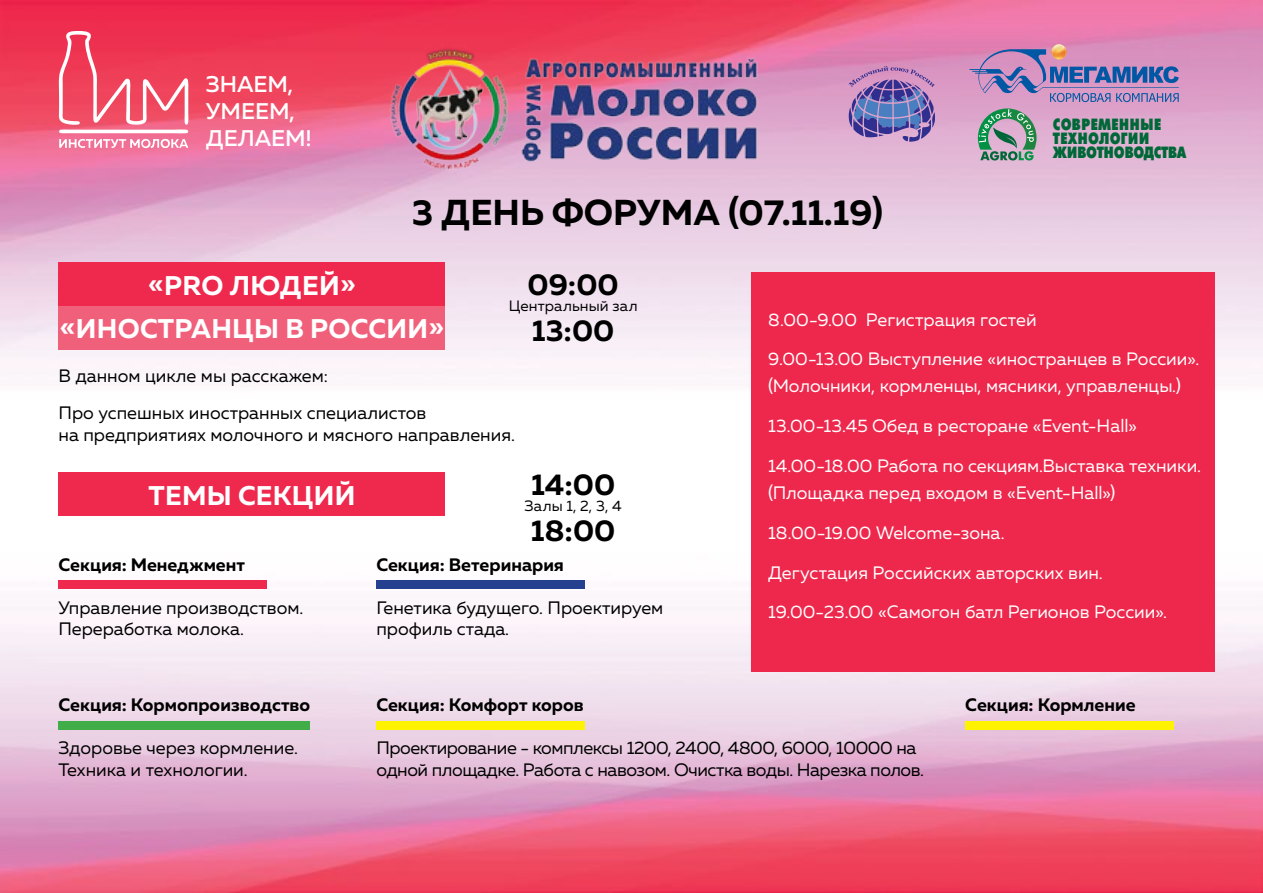
<style>
.page{position:relative;width:1263px;height:893px;background:#fff}
.page>*{position:absolute;margin:0;border:0;box-sizing:border-box;transform-origin:0 0}
.t1{font:700 36px "Muller";color:#000}
.t2{font:700 30px "Muller";color:#000}
.t3{font:700 27px "Muller";letter-spacing:.01em;color:#fff}
.t4{font:500 22.65px/27.2px "Muller";color:#fff}
.t5{font:18px/27px "Muller";color:#fff}
.t6{font:18px/21.6px "Muller";color:#000}
.t7{font:18px/21.6px "Muller";letter-spacing:-.025em;color:#000}
.t8{font:700 18px "Muller";color:#000}
.t9{font:700 16.2px/14.2px "Futuris X Cond C";color:#006838}
.t10{font:15px "Muller";letter-spacing:.005em;color:#000}
</style>
<div class="page">
<img style="left:0;top:0;width:1263px;height:893px">
<svg style="left:58px;top:31px;width:131px;height:119px"></svg>
<div style="left:751px;top:272px;width:464px;height:400px;background:#ee284c"></div>
<div style="left:58px;top:263px;width:387px;height:43px;background:#ee294d"></div>
<div style="left:58px;top:472px;width:387px;height:44px;background:#ee294d"></div>
<div style="left:58px;top:306px;width:387px;height:44px;background:#f1607b"></div>
<div style="left:58px;top:721px;width:252px;height:8px;background:#41ad49"></div>
<div style="left:376px;top:721px;width:209px;height:8px;background:#fff200"></div>
<div style="left:965px;top:721px;width:209px;height:8px;background:#fff200"></div>
<div style="left:376px;top:581px;width:209px;height:8px;background:#25408f"></div>
<div style="left:58px;top:581px;width:209px;height:8px;background:#ee294d"></div>
<svg style="left:978px;top:108px;width:58px;height:53px"></svg>
<svg style="left:969px;top:43px;width:210px;height:59px"></svg>
<img style="left:1051px;top:44px;width:16px;height:16px;border-radius:8px">
<svg style="left:848px;top:66px;width:87px;height:76px"></svg>
<img style="left:376px;top:45px;width:404px;height:127px">
<p class="t4" style="left:206px;top:70px;width:107px">ЗНАЕМ,<br>УМЕЕМ,<br>ДЕЛАЕМ!</p>
<h1 class="t1" style="left:412px;top:190px;width:473px">3 ДЕНЬ ФОРУМА (07.11.19)</h1>
<p class="t9" style="left:1053px;top:117px;width:135px">СОВРЕМЕННЫЕ<br>ТЕХНОЛОГИИ<br>ЖИВОТНОВОДСТВА</p>
<h3 class="t3" style="left:148px;top:269px;width:209px">«PRO ЛЮДЕЙ»</h3>
<h3 class="t3" style="left:60px;top:312px;width:386px">«ИНОСТРАНЦЫ В РОССИИ»</h3>
<h2 class="t2" style="left:527px;top:266px;width:93px">09:00</h2>
<p class="t10" style="left:509px;top:296px;width:130px">Центральный зал</p>
<h2 class="t2" style="left:532px;top:312px;width:84px">13:00</h2>
<p class="t6" style="left:58px;top:357px;width:369px;line-height:37.2px">В данном цикле мы расскажем:<br>Про успешных иностранных специалистов</p>
<p class="t6" style="left:58px;top:423px;width:458px">на предприятиях молочного и мясного направления.</p>
<h3 class="t3" style="left:149px;top:478px;width:208px">ТЕМЫ СЕКЦИЙ</h3>
<h2 class="t2" style="left:531px;top:466px;width:86px">14:00</h2>
<p class="t10" style="left:524px;top:496px;width:99px">Залы 1, 2, 3, 4</p>
<h2 class="t2" style="left:531px;top:511px;width:86px">18:00</h2>
<p class="t8" style="left:58px;top:554px;width:188px">Секция: Менеджмент</p>
<p class="t8" style="left:376px;top:554px;width:189px">Секция: Ветеринария</p>
<p class="t6" style="left:376px;top:596px;width:288px">Генетика будущего. Проектируем профиль стада.</p>
<p class="t6" style="left:58px;top:596px;width:246px">Управление производством.<br>Переработка молока.</p>
<p class="t5" style="left:768px;top:306px;width:270px">8.00-9.00 Регистрация гостей</p>
<p class="t5" style="left:768px;top:345px;width:432px">9.00-13.00 Выступление «иностранцев в России». (Молочники, кормленцы, мясники, управленцы.)</p>
<p class="t5" style="left:768px;top:412px;width:370px">13.00-13.45 Обед в ресторане «Event-Hаll»</p>
<p class="t5" style="left:768px;top:452px;width:434px">14.00-18.00 Работа по секциям.Выставка техники. (Площадка перед входом в «Event-Hall»)</p>
<p class="t5" style="left:768px;top:519px;width:238px">18.00-19.00 Welcome-зона.</p>
<p class="t5" style="left:768px;top:558px;width:336px">Дегустация Российских авторских вин.</p>
<p class="t5" style="left:768px;top:598px;width:400px">19.00-23.00 «Самогон батл Регионов России».</p>
<p class="t8" style="left:58px;top:694px;width:253px">Секция: Кормопроизводство</p>
<p class="t6" style="left:58px;top:737px;width:241px">Здоровье через кормление.<br>Техника и технологии.</p>
<p class="t8" style="left:376px;top:694px;width:209px">Секция: Комфорт коров</p>
<p class="t7" style="left:376px;top:737px;width:549px">Проектирование - комплексы 1200, 2400, 4800, 6000, 10000 на одной площадке. Работа с навозом. Очистка воды. Нарезка полов.</p>
<p class="t8" style="left:965px;top:694px;width:172px">Секция: Кормление</p>
</div>
